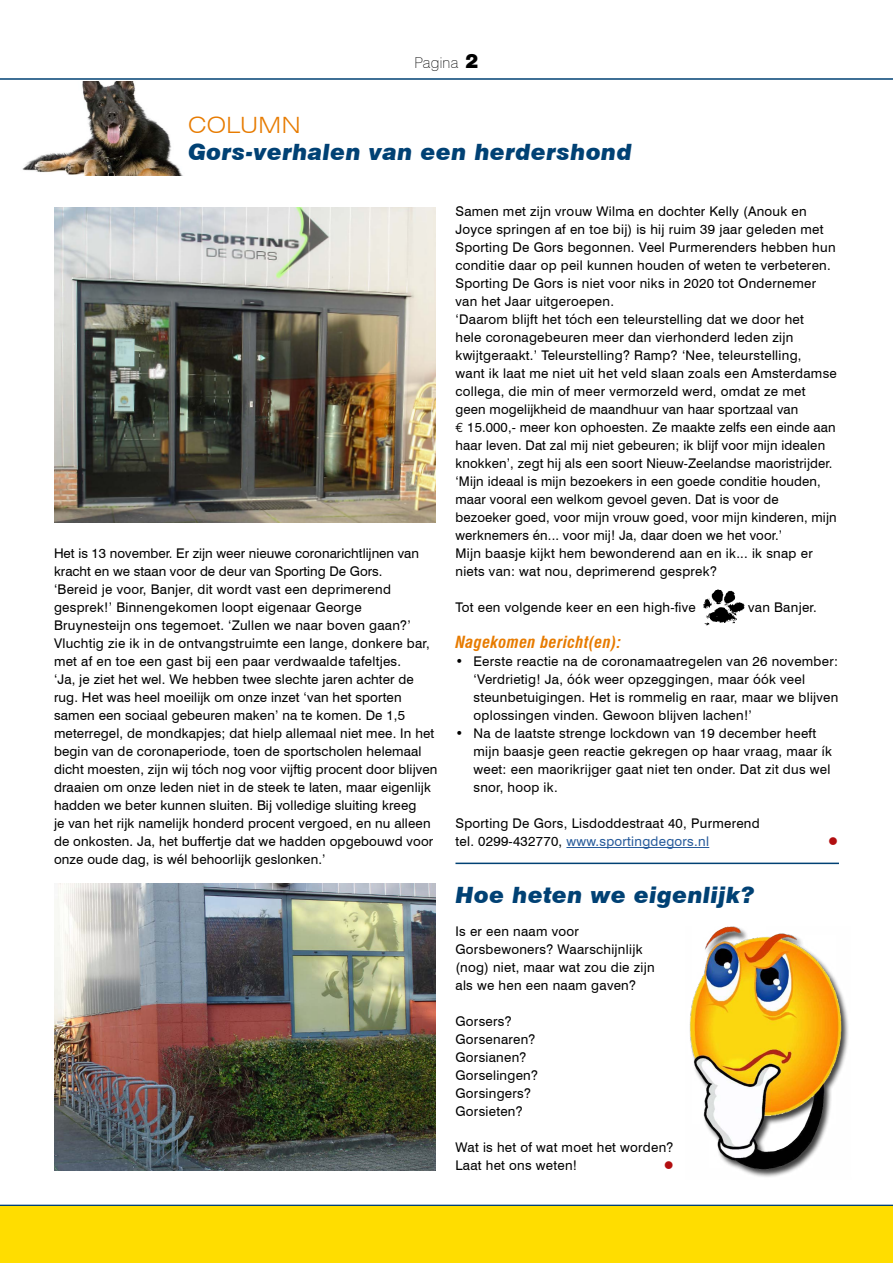
<style>
.page{position:relative;width:893px;height:1263px;background:#fff}
.page>*{position:absolute;margin:0;border:0;box-sizing:border-box;transform-origin:0 0}
.H1__Kop{font:italic 900 22.5px "Swiss 721 BT";letter-spacing:.02em;color:#004174}
.H1__Kop-2{font:300 expanded 22.5px "Swiss 721 BT";letter-spacing:.02em;color:#e77b00}
.H2__Subkop{font:italic 700 condensed 16.35px "Swiss 721 BT";letter-spacing:.02em;color:#e77b00}
.t1{font:100 15px "Swiss 721 BT";letter-spacing:.02em;color:#000}
.P__Tekst_plat{font:13.35px/18px "Swiss 721 BT";letter-spacing:.02em;color:#000}
.P__Tekst_plat-2{font:13.35px/18px "Swiss 721 BT";color:#000}
.P__Tekst_plat-3{font:13.35px "Swiss 721 BT";letter-spacing:.02em;color:#275b9b}
.P__Tekst_plat-4{font:13.35px "Wingdings";color:#b20e10}
.s1{font-family:"Swiss 721 BT Black No 2";font-weight:400;font-size:18px}
.s2{font-family:"Euro Mono"}
.s3{color:#000}
</style>
<div class="page">
<hr style="left:0;top:78px;width:893px;height:2px;background:#004174">
<hr style="left:0;top:1205px;width:893px;height:1px;background:#004174">
<div style="left:0;top:1206px;width:893px;height:57px;background:#fd0"></div>
<img style="left:22px;top:81px;width:160px;height:94px">
<hr style="left:566px;top:847px;width:143px;height:1px;background:#275b9b">
<hr style="left:455px;top:863px;width:384px;height:1px;background:#004174">
<img style="left:54px;top:207px;width:382px;height:315px">
<img style="left:54px;top:884px;width:382px;height:286px">
<img style="left:689px;top:927px;width:159px;height:250px">
<img style="left:703px;top:589px;width:42px;height:37px">
<p class="t1" style="left:414px;top:53px;width:66px">Pagina <span class="s1">2</span></p>
<h1 class="H1__Kop-2" style="left:188px;top:112px;width:114px">COLUMN</h1>
<h1 class="H1__Kop" style="left:188px;top:138px;width:445px">Gors-verhalen van een herdershond</h1>
<p class="P__Tekst_plat-2" style="left:54px;top:544px;width:367px">Het is 13 november. Er zijn weer nieuwe coronarichtlijnen van kracht en we staan voor de deur van Sporting De Gors.</p>
<p class="P__Tekst_plat" style="left:54px;top:580px;width:377px">‘Bereid je voor, Banjer, dit wordt vast een deprimerend gesprek!’ Binnengekomen loopt eigenaar George Bruynesteijn ons tegemoet. ‘Zullen we naar boven gaan?’ Vluchtig zie ik in de ontvangstruimte een lange, donkere bar, met af en toe een gast bij een paar verdwaalde tafeltjes.</p>
<p class="P__Tekst_plat" style="left:54px;top:670px;width:385px">‘Ja, je ziet het wel. We hebben twee slechte jaren achter de rug. Het was heel moeilijk om onze inzet ‘van het sporten samen een sociaal gebeuren maken’ na te komen. De 1,5 meterregel, de mondkapjes; dat hielp allemaal niet mee. In het begin van de coronaperiode, toen de sportscholen helemaal dicht moesten, zijn wij tóch nog voor vijftig procent door blijven draaien om onze leden niet in de steek te laten, maar eigenlijk hadden we beter kunnen sluiten. Bij volledige sluiting kreeg<br>je van het rijk namelijk honderd procent vergoed, en nu alleen de onkosten. Ja, het buffertje dat we hadden opgebouwd voor onze oude dag, is wél behoorlijk geslonken.’</p>
<p class="P__Tekst_plat" style="left:455px;top:202px;width:382px">Samen met zijn vrouw Wilma en dochter Kelly (Anouk en Joyce springen af en toe bij) is hij ruim 39 jaar geleden met Sporting De Gors begonnen. Veel Purmerenders hebben hun conditie daar op peil kunnen houden of weten te verbeteren.<br>Sporting De Gors is niet voor niks in 2020 tot Ondernemer van het Jaar uitgeroepen.</p>
<p class="P__Tekst_plat" style="left:455px;top:310px;width:383px">‘Daarom blijft het tóch een teleurstelling dat we door het<br>hele coronagebeuren meer dan vierhonderd leden zijn kwijtgeraakt.’ Teleurstelling? Ramp? ‘Nee, teleurstelling,<br>want ik laat me niet uit het veld slaan zoals een Amsterdamse collega, die min of meer vermorzeld werd, omdat ze met geen mogelijkheid de maandhuur van haar sportzaal van<br><span class="s2">€</span> 15.000,- meer kon ophoesten. Ze maakte zelfs een einde aan haar leven. Dat zal mij niet gebeuren; ik blijf voor mijn idealen knokken’, zegt hij als een soort Nieuw-Zeelandse maoristrijder. ‘Mijn ideaal is mijn bezoekers in een goede conditie houden, maar vooral een welkom gevoel geven. Dat is voor de bezoeker goed, voor mijn vrouw goed, voor mijn kinderen, mijn werknemers én... voor mij! Ja, daar doen we het voor.’</p>
<p class="P__Tekst_plat" style="left:455px;top:544px;width:359px">Mijn baasje kijkt hem bewonderend aan en ik... ik snap er niets van: wat nou, deprimerend gesprek?</p>
<p class="P__Tekst_plat" style="left:455px;top:598px;width:242px">Tot een volgende keer en een high-five</p>
<p class="P__Tekst_plat" style="left:748px;top:598px;width:70px">van Banjer.</p>
<h2 class="H2__Subkop" style="left:455px;top:632px;width:167px">Nagekomen bericht(en):</h2>
<p class="P__Tekst_plat" style="left:473px;top:652px;width:366px;text-indent:-18px">• Eerste reactie na de coronamaatregelen van 26 november: ‘Verdrietig! Ja, óók weer opzeggingen, maar óók veel steunbetuigingen. Het is rommelig en raar, maar we blijven oplossingen vinden. Gewoon blijven lachen!’</p>
<p class="P__Tekst_plat" style="left:473px;top:724px;width:360px;text-indent:-18px">• Na de laatste strenge lockdown van 19 december heeft mijn baasje geen reactie gekregen op haar vraag, maar ík weet: een maorikrijger gaat niet ten onder. Dat zit dus wel snor, hoop ik.</p>
<p class="P__Tekst_plat" style="left:455px;top:814px;width:306px">Sporting De Gors, Lisdoddestraat 40, Purmerend</p>
<p class="P__Tekst_plat-3" style="left:455px;top:833px;width:255px"><span class="s3">tel. 0299-432770,</span> www.sportingdegors.nl</p>
<p class="P__Tekst_plat-4" style="left:828px;top:834px;width:11px">●</p>
<h1 class="H1__Kop" style="left:455px;top:881px;width:301px">Hoe heten we eigenlijk?</h1>
<p class="P__Tekst_plat" style="left:455px;top:922px;width:201px">Is er een naam voor<br>Gorsbewoners? Waarschijnlijk (nog) niet, maar wat zou die zijn als we hen een naam gaven?</p>
<p class="P__Tekst_plat" style="left:455px;top:1012px;width:58px">Gorsers?</p>
<p class="P__Tekst_plat" style="left:455px;top:1030px;width:82px">Gorsenaren?</p>
<p class="P__Tekst_plat" style="left:455px;top:1048px;width:73px">Gorsianen?</p>
<p class="P__Tekst_plat" style="left:455px;top:1066px;width:84px">Gorselingen?</p>
<p class="P__Tekst_plat" style="left:455px;top:1084px;width:77px">Gorsingers?</p>
<p class="P__Tekst_plat" style="left:455px;top:1102px;width:69px">Gorsieten?</p>
<p class="P__Tekst_plat" style="left:455px;top:1138px;width:220px">Wat is het of wat moet het worden?</p>
<p class="P__Tekst_plat" style="left:455px;top:1156px;width:123px">Laat het ons weten!</p>
<p class="P__Tekst_plat-4" style="left:664px;top:1158px;width:11px">●</p>
</div>
